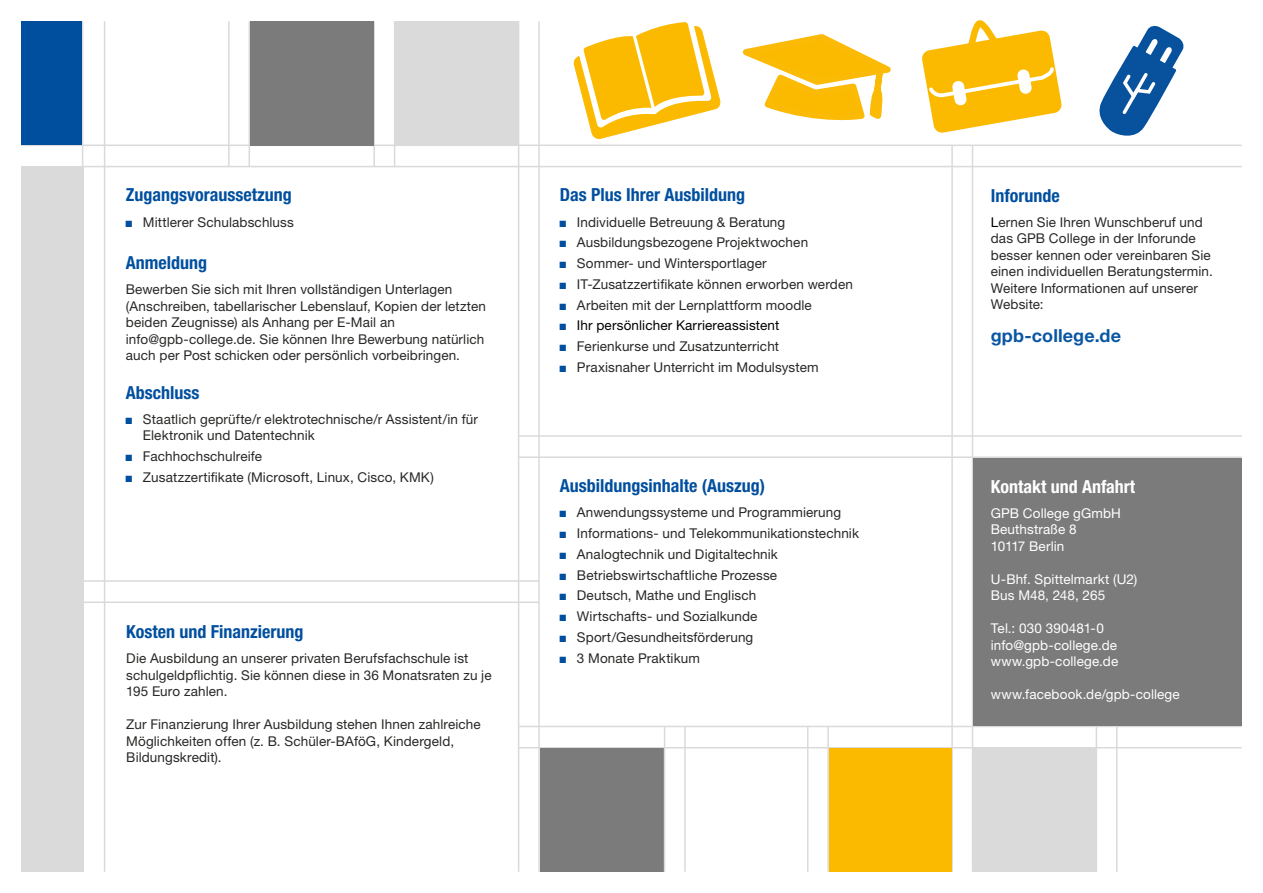
<style>
.page{position:relative;width:1263px;height:893px;background:#fff}
.page>*{position:absolute;margin:0;border:0;box-sizing:border-box;transform-origin:0 0}
.t1{font:700 condensed 18px "Helvetica Neue LT";color:#004f9f}
.t2{font:700 condensed 18px "Helvetica Neue LT";color:#fff}
.t3{font:700 18px "Helvetica Neue LT";letter-spacing:.005em;color:#0a56a3}
.t4{font:13.5px/16.5px "Helvetica Neue LT";letter-spacing:.01em;color:#282827}
.t5{font:13.5px/16.5px "Helvetica Neue LT";letter-spacing:.01em;color:#fff}
.t6{font:13.5px "Helvetica Neue LT";letter-spacing:.01em;color:#000}
.s1{font-family:"Arial Narrow";color:#004f9f}
.s2{color:#000}
</style>
<div class="page">
<hr style="left:519px;top:747px;width:723px;height:1px;background:#dadada">
<hr style="left:519px;top:726px;width:723px;height:1px;background:#dadada">
<hr style="left:83px;top:166px;width:1159px;height:1px;background:#dadada">
<hr style="left:21px;top:145px;width:1221px;height:1px;background:#dadada">
<hr style="left:972px;top:145px;width:1px;height:727px;background:#dadada">
<hr style="left:951px;top:145px;width:2px;height:727px;background:#dadada">
<hr style="left:538px;top:21px;width:2px;height:851px;background:#dadada">
<hr style="left:518px;top:21px;width:1px;height:851px;background:#dadada">
<hr style="left:83px;top:601px;width:456px;height:2px;background:#dadada">
<hr style="left:83px;top:580px;width:456px;height:2px;background:#dadada">
<hr style="left:519px;top:456px;width:723px;height:2px;background:#dadada">
<hr style="left:519px;top:435px;width:723px;height:2px;background:#dadada">
<hr style="left:104px;top:21px;width:1px;height:851px;background:#dadada">
<hr style="left:82px;top:21px;width:1px;height:851px;background:#dadada">
<div style="left:21px;top:21px;width:61px;height:124px;background:#004f9f"></div>
<div style="left:21px;top:166px;width:62px;height:706px;background:#dadada"></div>
<div style="left:973px;top:458px;width:269px;height:268px;background:#7c7b7b"></div>
<hr style="left:827px;top:726px;width:2px;height:146px;background:#dadada">
<hr style="left:807px;top:726px;width:1px;height:146px;background:#dadada">
<hr style="left:1116px;top:727px;width:1px;height:145px;background:#dadada">
<hr style="left:1096px;top:727px;width:1px;height:145px;background:#dadada">
<div style="left:829px;top:748px;width:122px;height:124px;background:#fbba00"></div>
<div style="left:973px;top:748px;width:123px;height:124px;background:#dadada"></div>
<hr style="left:394px;top:21px;width:1px;height:146px;background:#dadada">
<hr style="left:373px;top:21px;width:2px;height:146px;background:#dadada">
<div style="left:395px;top:21px;width:124px;height:124px;background:#dadada"></div>
<hr style="left:249px;top:21px;width:1px;height:146px;background:#dadada">
<hr style="left:228px;top:21px;width:2px;height:146px;background:#dadada">
<div style="left:250px;top:21px;width:124px;height:124px;background:#7c7b7b"></div>
<div style="left:540px;top:748px;width:124px;height:124px;background:#7c7b7b"></div>
<hr style="left:684px;top:726px;width:2px;height:146px;background:#dadada">
<hr style="left:664px;top:726px;width:1px;height:146px;background:#dadada">
<svg style="left:571px;top:22px;width:150px;height:123px"></svg>
<svg style="left:738px;top:34px;width:169px;height:111px"></svg>
<svg style="left:922px;top:20px;width:140px;height:113px"></svg>
<svg style="left:1099px;top:25px;width:85px;height:111px"></svg>
<h1 class="t1" style="left:126px;top:184px;width:167px">Zugangsvoraussetzung</h1>
<p class="t4" style="left:126px;top:213px;width:170px"><span class="s1">■</span> Mittlerer Schulabschluss</p>
<h1 class="t1" style="left:126px;top:252px;width:83px">Anmeldung</h1>
<p class="t4" style="left:126px;top:281px;width:362px">Bewerben Sie sich mit Ihren vollständigen Unterlagen (Anschreiben, tabellarischer Lebenslauf, Kopien der letzten beiden Zeugnisse) als Anhang per E-Mail an info@gpb-college.de. Sie können Ihre Bewerbung natürlich auch per Post schicken oder persönlich vorbeibringen.</p>
<h1 class="t1" style="left:126px;top:382px;width:75px">Abschluss</h1>
<p class="t4" style="left:143px;top:411px;width:337px;text-indent:-17px"><span class="s1">■</span> Staatlich geprüfte/r elektrotechnische/r Assistent/in für<br>Elektronik und Datentechnik</p>
<p class="t4" style="left:126px;top:448px;width:138px"><span class="s1">■</span> Fachhochschulreife</p>
<p class="t4" style="left:126px;top:469px;width:310px"><span class="s1">■</span> Zusatzzertifikate (Microsoft, Linux, Cisco, KMK)</p>
<h1 class="t1" style="left:126px;top:621px;width:179px">Kosten und Finanzierung</h1>
<p class="t4" style="left:126px;top:650px;width:367px">Die Ausbildung an unserer privaten Berufsfachschule ist schulgeldpflichtig. Sie können diese in 36 Monatsraten zu je<br>195 Euro zahlen.</p>
<p class="t4" style="left:126px;top:716px;width:356px">Zur Finanzierung Ihrer Ausbildung stehen Ihnen zahlreiche<br>Möglichkeiten offen (z. B. Schüler-BAföG, Kindergeld,<br>Bildungskredit).</p>
<h1 class="t1" style="left:560px;top:184px;width:187px">Das Plus Ihrer Ausbildung</h1>
<p class="t4" style="left:560px;top:213px;width:227px"><span class="s1">■</span> Individuelle Betreuung &amp; Beratung</p>
<p class="t4" style="left:560px;top:234px;width:250px"><span class="s1">■</span> Ausbildungsbezogene Projektwochen</p>
<p class="t4" style="left:560px;top:255px;width:208px"><span class="s1">■</span> Sommer- und Wintersportlager</p>
<p class="t4" style="left:560px;top:276px;width:295px"><span class="s1">■</span> IT-Zusatzzertifikate können erworben werden</p>
<p class="t4" style="left:560px;top:296px;width:253px"><span class="s1">■</span> Arbeiten mit der Lernplattform moodle</p>
<p class="t6" style="left:560px;top:317px;width:221px"><span class="s1">■</span> Ihr persönlicher Karriereassistent</p>
<p class="t4" style="left:560px;top:338px;width:221px"><span class="s1">■</span> Ferienkurse und Zusatzunterricht</p>
<p class="t4" style="left:560px;top:358px;width:260px"><span class="s1">■</span> Praxisnaher Unterricht im Modulsystem</p>
<h1 class="t1" style="left:560px;top:475px;width:207px">Ausbildungsinhalte (Auszug)</h1>
<p class="t4" style="left:560px;top:504px;width:283px"><span class="s1">■</span> Anwendungssysteme und Programmierung</p>
<p class="t4" style="left:560px;top:525px;width:301px"><span class="s1">■</span> Informations- und Telekommunikationstechnik</p>
<p class="t4" style="left:560px;top:546px;width:219px"><span class="s1">■</span> Analogtechnik und Digitaltechnik</p>
<p class="t4" style="left:560px;top:566px;width:219px"><span class="s1">■</span> Betriebswirtschaftliche Prozesse</p>
<p class="t4" style="left:560px;top:587px;width:198px"><span class="s1">■</span> Deutsch, Mathe und Englisch</p>
<p class="t4" style="left:560px;top:608px;width:199px"><span class="s1">■</span> Wirtschafts- und Sozialkunde</p>
<p class="t4" style="left:560px;top:629px;width:195px"><span class="s1">■</span> Sport/Gesundheitsförderung</p>
<p class="t4" style="left:560px;top:649px;width:141px"><span class="s1">■</span> 3 Monate Praktikum</p>
<h1 class="t1" style="left:991px;top:184px;width:70px">Inforunde</h1>
<p class="t4" style="left:991px;top:213px;width:223px"><span class="s2">L</span>ernen Sie Ihren Wunschberuf und das GPB College in der Inforunde besser kennen oder vereinbaren Sie einen individuellen Beratungstermin.<br>Weitere Informationen auf unserer<br>Website:</p>
<h1 class="t3" style="left:991px;top:325px;width:132px">gpb-college.de</h1>
<h1 class="t2" style="left:991px;top:475px;width:146px">Kontakt und Anfahrt</h1>
<p class="t5" style="left:991px;top:504px;width:132px">GPB College gGmbH<br>Beuthstraße 8<br>10117 Berlin</p>
<p class="t5" style="left:991px;top:570px;width:148px">U-Bhf. Spittelmarkt (U2)<br>Bus M48, 248, 265</p>
<p class="t5" style="left:991px;top:620px;width:129px">Tel.: 030 390481-0 info@gpb-college.de www.gpb-college.de</p>
<p class="t5" style="left:991px;top:686px;width:190px">www.facebook.de/gpb-college</p>
</div>
